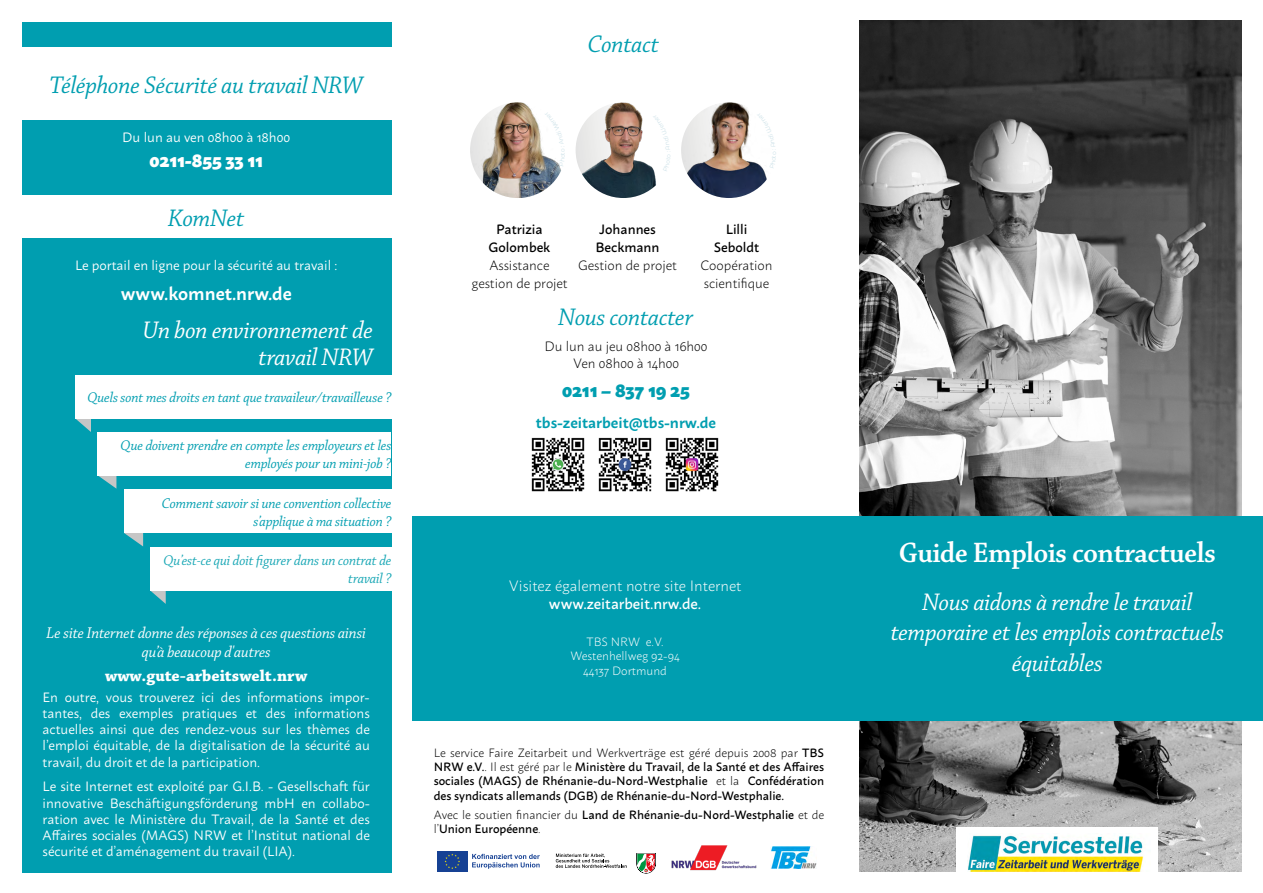
<style>
.page{position:relative;width:1263px;height:893px;background:#fff}
.page>*{position:absolute;margin:0;border:0;box-sizing:border-box;transform-origin:0 0}
.t1{font:30px "Chaparral Pro Semibold Disp";color:#fff}
.t2{font:25.5px/30.6px "Chaparral Pro It Subh";color:#fff;text-align:right}
.t3{font:25.5px "Chaparral Pro It Subh";color:#009eb0}
.t4{font:600 18px "Macho";color:#fff}
.t5{font:800 18px "Macho";color:#009eb0}
.t6{font:800 18px "Macho";color:#fff}
.t7{font:16.5px/19.8px "Chaparral Pro It Subh";color:#fff;text-align:center}
.t8{font:700 16.5px "Chaparral Pro";color:#fff}
.t9{font:15px/18px "Chaparral Pro It Subh";color:#009eb0;text-align:right}
.t10{font:15px/18px "Chaparral Pro It Subh";color:#18a7b5;text-align:right}
.t11{font:300 15px "Macho";color:#fff}
.t12{font:600 15px "Macho";color:#009eb0}
.t13{font:500 15px "Macho";color:#fff}
.t14{font:13.5px/16.2px "Macho";color:#fff;text-align:justify}
.t15{font:300 13.5px/18px "Macho";color:#000;text-align:center}
.t16{font:500 13.5px/18px "Macho";color:#000;text-align:center}
.t17{font:500 12px/14.4px "Macho";color:#000}
.t18{font:300 12px/14.4px "Macho";color:#fff;text-align:center}
.s1{font-weight:300}
</style>
<div class="page">
<div style="left:22px;top:23px;width:369px;height:850px;background:#009eb0"></div>
<img style="left:859px;top:21px;width:383px;height:850px">
<div style="left:956px;top:826px;width:202px;height:55px;background:#fff"></div>
<img style="left:968px;top:835px;width:175px;height:37px">
<div style="left:412px;top:516px;width:851px;height:205px;background:#009eb0"></div>
<img style="left:681px;top:102px;width:96px;height:96px;border-radius:48px">
<img style="left:470px;top:102px;width:96px;height:96px;border-radius:48px">
<img style="left:576px;top:102px;width:95px;height:96px;border-radius:48px">
<img style="left:665px;top:438px;width:53px;height:53px">
<img style="left:598px;top:438px;width:54px;height:53px">
<img style="left:532px;top:438px;width:53px;height:53px">
<svg style="left:76px;top:419px;width:15px;height:13px"></svg>
<div style="left:75px;top:375px;width:316px;height:44px;background:#fff"></div>
<svg style="left:124px;top:533px;width:19px;height:13px"></svg>
<div style="left:124px;top:490px;width:267px;height:43px;background:#fff"></div>
<svg style="left:99px;top:476px;width:17px;height:13px"></svg>
<div style="left:97px;top:432px;width:294px;height:44px;background:#fff"></div>
<svg style="left:151px;top:591px;width:15px;height:13px"></svg>
<div style="left:150px;top:547px;width:241px;height:44px;background:#fff"></div>
<div style="left:19px;top:47px;width:374px;height:73px;background:#fff"></div>
<div style="left:19px;top:195px;width:374px;height:43px;background:#fff"></div>
<img style="left:671px;top:845px;width:86px;height:26px">
<img style="left:770px;top:846px;width:46px;height:22px">
<div style="left:437px;top:851px;width:31px;height:21px;background:#164194"></div>
<svg style="left:444px;top:854px;width:16px;height:15px"></svg>
<svg style="left:472px;top:854px;width:68px;height:15px"></svg>
<svg style="left:636px;top:853px;width:20px;height:20px"></svg>
<svg style="left:556px;top:854px;width:71px;height:14px"></svg>
<svg style="left:545px;top:112px;width:20px;height:54px"></svg>
<svg style="left:653px;top:114px;width:17px;height:57px"></svg>
<svg style="left:757px;top:113px;width:19px;height:56px"></svg>
<h2 class="t3" style="left:50px;top:71px;width:315px">Téléphone Sécurité au travail NRW</h2>
<p class="t14" style="left:122px;top:127px;width:169px">Du lun au ven 08h00 à 18h00</p>
<h3 class="t6" style="left:149px;top:144px;width:115px">0211-855 33 11</h3>
<h2 class="t3" style="left:168px;top:204px;width:78px">KomNet</h2>
<p class="t14" style="left:75px;top:255px;width:264px">Le portail en ligne pour la sécurité au travail :</p>
<h3 class="t4" style="left:121px;top:277px;width:172px">www.komnet.nrw.de</h3>
<h2 class="t2" style="left:143px;top:317px;width:232px;line-height:27px">Un bon environnement de travail NRW</h2>
<p class="t9" style="left:87px;top:390px;width:306px">Quels sont mes droits en tant que travaileur/travailleuse ?</p>
<p class="t9" style="left:121px;top:437px;width:272px">Que doivent prendre en compte les employeurs et les employés pour un mini-job ?</p>
<p class="t9" style="left:162px;top:495px;width:231px">Comment savoir si une convention collective s’applique à ma situation ?</p>
<p class="t10" style="left:164px;top:552px;width:229px">Qu’est-ce qui doit figurer dans un contrat de travail ?</p>
<p class="t7" style="left:47px;top:623px;width:321px">Le site Internet donne des réponses à ces questions ainsi qu’à beaucoup d'autres</p>
<p class="t8" style="left:105px;top:666px;width:204px">www.gute-arbeitswelt.nrw</p>
<p class="t14" style="left:43px;top:688px;width:329px">En outre, vous trouverez ici des informations impor&shy;tantes, des exemples pratiques et des informations actuelles ainsi que des rendez-vous sur les thèmes de l’emploi équitable, de la digitalisation de la sécurité au travail, du droit et de la participation.</p>
<p class="t14" style="left:43px;top:777px;width:329px">Le site Internet est exploité par G.I.B. - Gesellschaft für innovative Beschäftigungsförderung mbH en collabo&shy;ration avec le Ministère du Travail, de la Santé et des Affaires sociales (MAGS) NRW et l’Institut national de sécurité et d’aménagement du travail (LIA).</p>
<h2 class="t3" style="left:588px;top:30px;width:73px">Contact</h2>
<p class="t16" style="left:489px;top:219px;width:63px">Patrizia<br>Golombek</p>
<p class="t15" style="left:471px;top:255px;width:98px">Assistance gestion de projet</p>
<p class="t16" style="left:595px;top:219px;width:66px;text-align:left">Johannes<br>Beckmann</p>
<p class="t15" style="left:578px;top:255px;width:100px">Gestion de projet</p>
<p class="t16" style="left:714px;top:219px;width:47px">Lilli<br>Seboldt</p>
<p class="t15" style="left:700px;top:255px;width:74px;text-align:left">Coopération scientifique</p>
<h2 class="t3" style="left:559px;top:303px;width:136px">Nous contacter</h2>
<p class="t15" style="left:544px;top:337px;width:164px;line-height:16.2px">Du lun au jeu 08h00 à 16h00<br>Ven 08h00 à 14h00</p>
<h3 class="t5" style="left:562px;top:374px;width:129px">0211 – 837 19 25</h3>
<p class="t12" style="left:536px;top:409px;width:182px">tbs-zeitarbeit@tbs-nrw.de</p>
<p class="t11" style="left:509px;top:573px;width:234px">Visitez également notre site Internet</p>
<p class="t13" style="left:549px;top:590px;width:154px">www.zeitarbeit.nrw.de.</p>
<p class="t18" style="left:570px;top:633px;width:111px">TBS NRW e.V.<br>Westenhellweg 92-94<br>44137 Dortmund</p>
<p class="t17" style="left:434px;top:744px;width:392px;text-align:justify"><span class="s1">Le service Faire Zeitarbeit und Werkverträge est géré depuis 2008 par</span> TBS NRW e.V.<span class="s1">. Il est géré par le</span> Ministère du Travail, de la Santé et des Affaires sociales (MAGS) de Rhénanie-du-Nord-Westphalie <span class="s1">et la</span> Confédération des syndicats allemands (DGB) de Rhénanie-du-Nord-Westphalie.</p>
<p class="t17" style="left:434px;top:806px;width:392px"><span class="s1">Avec le soutien financier du</span> Land de Rhénanie-du-Nord-Westphalie <span class="s1">et de l’</span>Union Européenne<span class="s1">.</span></p>
<h1 class="t1" style="left:899px;top:537px;width:318px">Guide Emplois contractuels</h1>
<h2 class="t2" style="left:891px;top:588px;width:335px;text-align:center">Nous aidons à rendre le travail temporaire et les emplois contractuels équitables</h2>
</div>
